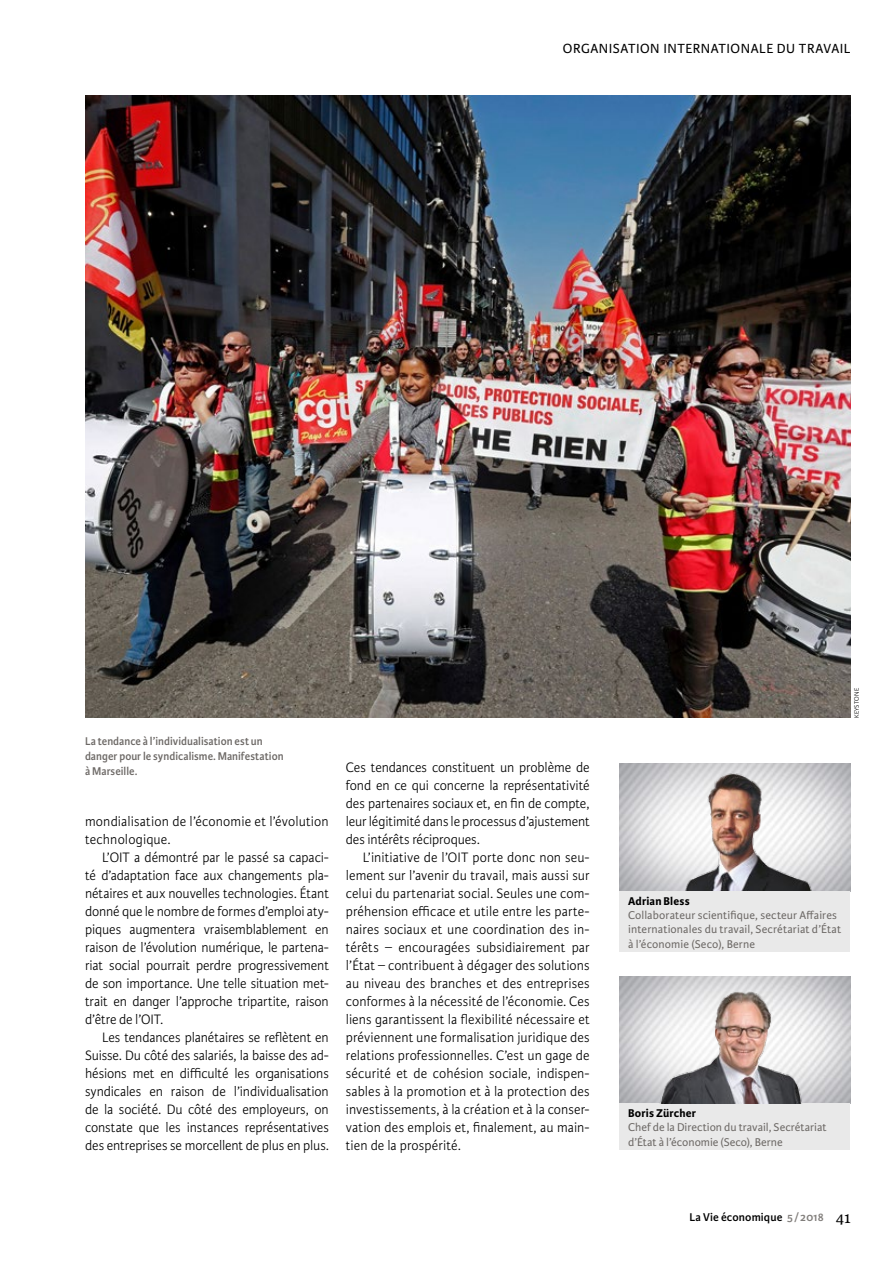
<style>
.page{position:relative;width:893px;height:1263px;background:#fff}
.page>*{position:absolute;margin:0;border:0;box-sizing:border-box;transform-origin:0 0}
.t1{font:300 14.55px/18px "Karmina Sans";color:#000;text-align:justify;scale:.96 1}
.t2{font:14.1px "Karmina Sans";letter-spacing:.035em;color:#000}
.t3{font:12px/14.4px "Karmina Sans";letter-spacing:.01em;color:#6d6966}
.t4{font:600 12px/15px "Karmina Sans";letter-spacing:.005em;color:#6d6966;scale:.95 1}
.t5{font:600 12px "Karmina Sans";letter-spacing:.01em;color:#000}
.t6{font:700 12px "Karmina Sans";letter-spacing:.015em;color:#000}
.t7{font:300 6.75px "Karmina Sans";letter-spacing:.01em;color:#000}
.s1{color:#817e7b}
.s2{font-family:"Karmina";font-weight:400;font-size:16.5px}
</style>
<div class="page">
<img style="left:85px;top:96px;width:765px;height:622px">
<img style="left:620px;top:764px;width:230px;height:127px">
<div style="left:620px;top:891px;width:230px;height:61px;background:#e9e9e9"></div>
<img style="left:630px;top:765px;width:213px;height:126px">
<img style="left:620px;top:976px;width:230px;height:128px">
<div style="left:620px;top:1104px;width:230px;height:46px;background:#e9e9e9"></div>
<img style="left:622px;top:977px;width:227px;height:126px">
<p class="t2" style="left:563px;top:41px;width:289px">ORGANISATION INTERNATIONALE DU TRAVAIL</p>
<p class="t4" style="left:85px;top:734px;width:211px">La tendance à l’individualisation est un danger pour le syndicalisme. Manifestation à Marseille.</p>
<p class="t1" style="left:85px;top:813px;width:255px">mondialisation de l’économie et l’évolution technologique.</p>
<p class="t1" style="left:85px;top:849px;width:255px;text-indent:17px">L’OIT a démontré par le passé sa capaci&shy;té d’adaptation face aux changements pla&shy;nétaires et aux nouvelles technologies. Étant donné que le nombre de formes d’emploi aty&shy;piques augmentera vraisemblablement en raison de l’évolution numérique, le partena&shy;riat social pourrait perdre progressivement de son importance. Une telle situation met&shy;trait en danger l’approche tripartite, raison d’être de l’OIT.</p>
<p class="t1" style="left:85px;top:1029px;width:255px;text-indent:17px">Les tendances planétaires se reflètent en Suisse. Du côté des salariés, la baisse des ad&shy;hésions met en difficulté les organisations syndicales en raison de l’individualisation de la société. Du côté des employeurs, on constate que les instances représentatives des entreprises se morcellent de plus en plus.</p>
<p class="t1" style="left:346px;top:759px;width:255px">Ces tendances constituent un problème de fond en ce qui concerne la représentativité des partenaires sociaux et, en fin de compte, leur légitimité dans le processus d’ajustement des intérêts réciproques.</p>
<p class="t1" style="left:346px;top:849px;width:255px;text-indent:17px">L’initiative de l’OIT porte donc non seu&shy;lement sur l’avenir du travail, mais aussi sur celui du partenariat social. Seules une com&shy;préhension efficace et utile entre les parte&shy;naires sociaux et une coordination des in&shy;térêts – encouragées subsidiairement par l’État – contribuent à dégager des solutions au niveau des branches et des entreprises conformes à la nécessité de l’économie. Ces liens garantissent la flexibilité nécessaire et préviennent une formalisation juridique des relations professionnelles. C’est un gage de sécurité et de cohésion sociale, indispen&shy;sables à la promotion et à la protection des investissements, à la création et à la conser&shy;vation des emplois et, finalement, au main&shy;tien de la prospérité.</p>
<p class="t7" style="left:853px;top:718px;width:31px;rotate:-90deg">KEYSTONE</p>
<p class="t6" style="left:628px;top:894px;width:63px">Adrian Bless</p>
<p class="t3" style="left:628px;top:908px;width:215px">Collaborateur scientifique, secteur Affaires internationales du travail, Secrétariat d’État à l’économie (Seco), Berne</p>
<p class="t6" style="left:628px;top:1106px;width:69px">Boris Zürcher</p>
<p class="t3" style="left:628px;top:1120px;width:200px">Chef de la Direction du travail, Secrétariat d’État à l’économie (Seco), Berne</p>
<p class="t5" style="left:689px;top:1210px;width:163px">La Vie économique <span class="s1">5 /2018</span> <span class="s2">41</span></p>
</div>
